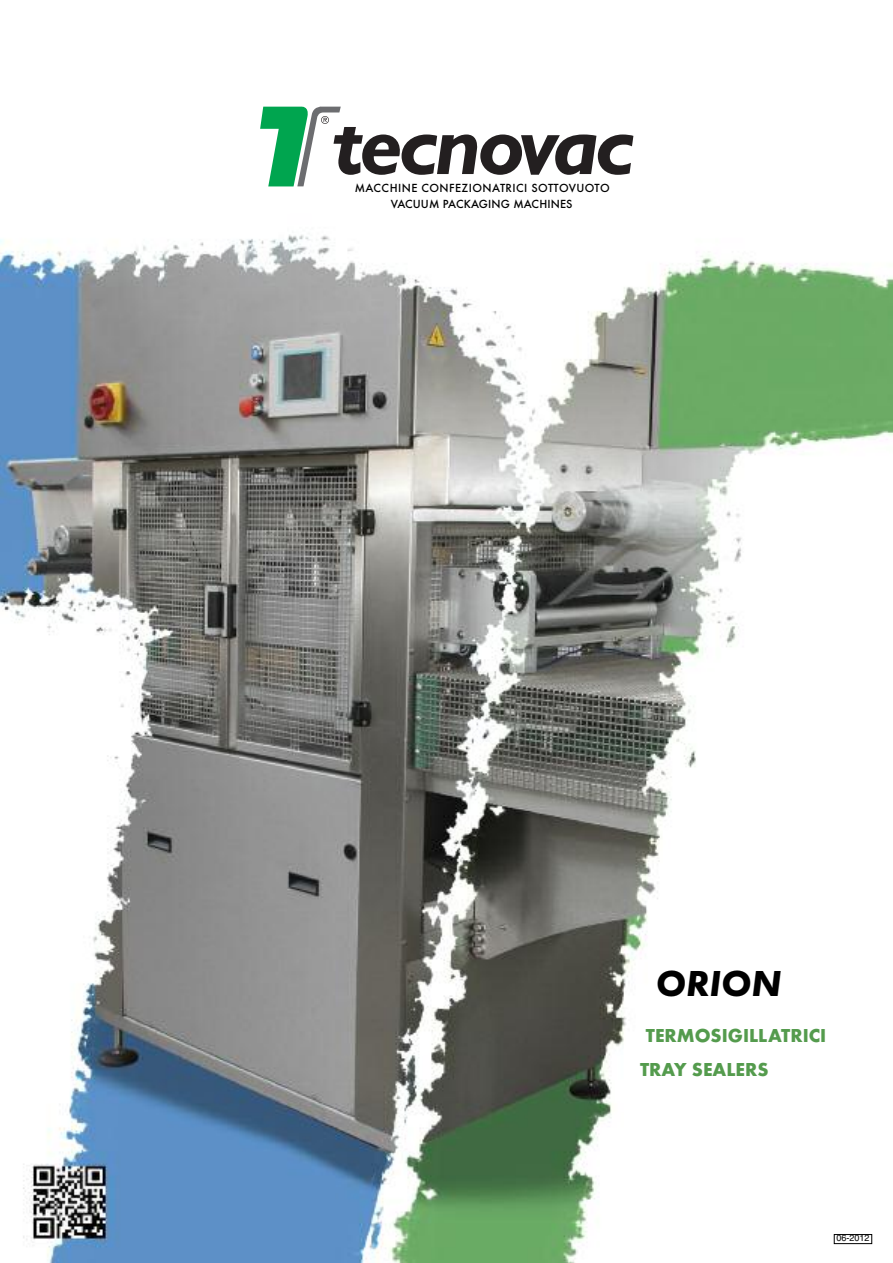
<style>
.page{position:relative;width:893px;height:1263px;background:#fff}
.page>*{position:absolute;margin:0;border:0;box-sizing:border-box;transform-origin:0 0}
.t1{font:italic 700 37.5px "Futura T";color:#000}
.t2{font:700 19.5px/33.9px "Futura T";color:#549b4d}
.t3{font:500 12.15px "Futura T";letter-spacing:.02em;color:#000}
.t4{font:9px "Helvetica";color:#000}
</style>
<div class="page">
<img style="left:0;top:135px;width:893px;height:1128px">
<div style="left:834px;top:1234px;width:38px;height:10px;border:1px solid #000"></div>
<svg style="left:260px;top:106px;width:373px;height:80px"></svg>
<p class="t3" style="left:355px;top:181px;width:256px">MACCHINE CONFEZIONATRICI SOTTOVUOTO</p>
<p class="t3" style="left:391px;top:197px;width:183px">VACUUM PACKAGING MACHINES</p>
<h1 class="t1" style="left:656px;top:961px;width:127px">ORION</h1>
<h2 class="t2" style="left:640px;top:1018px;width:188px;text-indent:6px">TERMOSIGILLATRICI<br>TRAY SEALERS</h2>
<p class="t4" style="left:836px;top:1235px;width:35px">06-2012</p>
</div>
